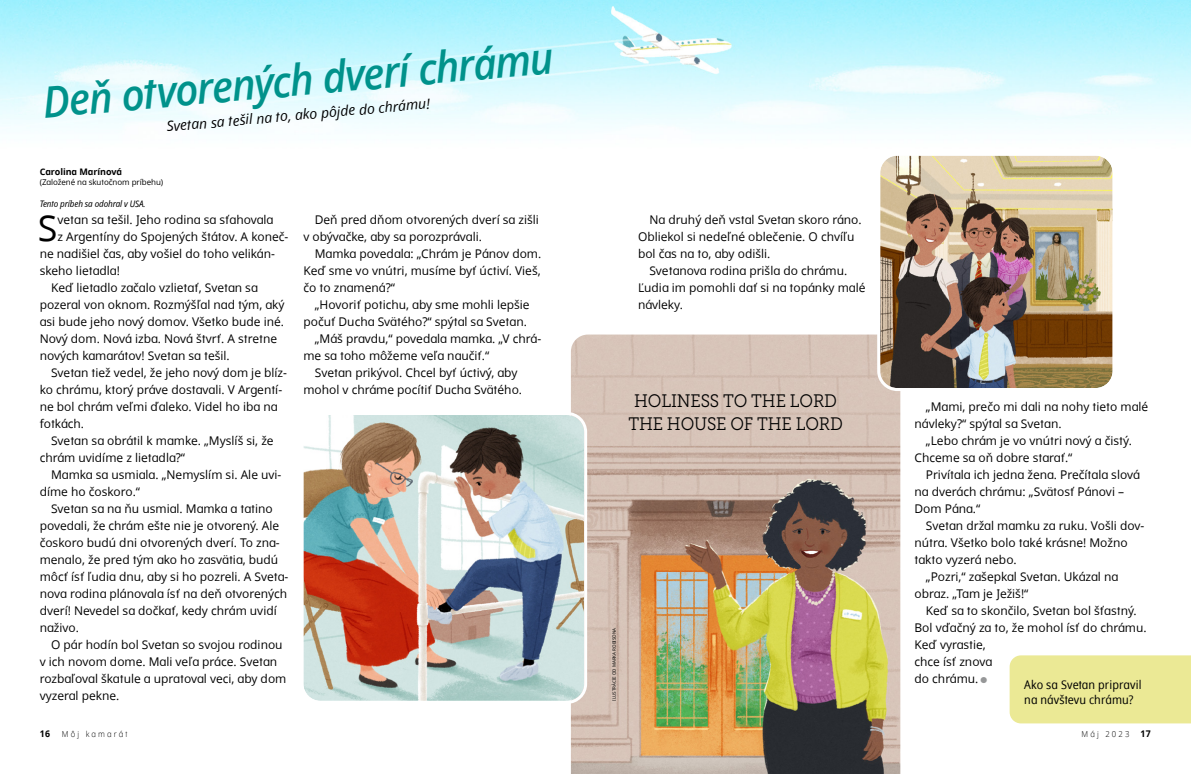
<style>
.page{position:relative;width:1191px;height:774px;background:#fff}
.page>*{position:absolute;margin:0;border:0;box-sizing:border-box;transform-origin:0 0}
.t1{font:italic 600 43px "Dots Solidlds Lat";color:#00928b;scale:.94 1}
.p1_first{font:35.8px "Dots Solidlds Lat";color:#000}
.Holiness_to_the_Lord{font:18px/23px "Museo Slablds Lat 300";letter-spacing:-.01em;color:#000;text-align:center;scale:.92 1}
.t2{font:italic 14px "Dots Solidlds Lat";color:#000}
.p1{font:12px/17px "Dots Solidlds Lat";color:#000}
.p1_first-2{font:12px "Dots Solidlds Lat";color:#000}
.t3{font:12px/15px "Dots Solid Condlds Lat";letter-spacing:.01em;color:#000}
.t4{font:700 9.2px "Dots Solidlds Lat";color:#000;scale:.95 1}
.p1_bio{font:italic 9px "Dots Solid Condlds Lat";letter-spacing:-.01em;color:#000}
.p1_author-name{font:700 9px "Dots Solidlds Lat";letter-spacing:-.005em;color:#000}
.t5{font:300 8.2px "Dots Solidlds Lat";letter-spacing:.28em;color:#000;scale:.95 1}
.p1_author-role{font:8px "Dots Solidlds Lat";letter-spacing:-.005em;color:#000}
.t6{font:4.5px "Dots Solidlds Lat";color:#000}
.s1{font-family:"Ding P Ilds Dpi";font-size:8.5px;color:#969798}
.s2{font-weight:700;font-size:9.2px}
</style>
<div class="page">
<div style="left:1009px;top:655px;width:182px;height:68px;background:#ebe995"></div>
<img style="left:571px;top:334px;width:329px;height:440px">
<img style="left:304px;top:415px;width:280px;height:286px">
<div style="left:300px;top:412px;width:287px;height:292px;border:3px solid #fff;border-radius:19px"></div>
<img style="left:0;top:0;width:1191px;height:129px">
<img style="left:880px;top:157px;width:231px;height:231px">
<div style="left:877px;top:153px;width:238px;height:238px;border:3px solid #fff;border-radius:19px"></div>
<p class="t1" style="left:40px;top:70px;width:546px;rotate:-5deg">Deň otvorených dverí chrámu</p>
<p class="t2" style="left:166px;top:116px;width:266px;rotate:-5deg">Svetan sa tešil na to, ako pôjde do chrámu!</p>
<p class="p1_author-name" style="left:40px;top:165px;width:84px">Carolina Marínová</p>
<p class="p1_author-role" style="left:40px;top:177px;width:125px">(Založené na skutočnom príbehu)</p>
<p class="p1_bio" style="left:40px;top:197px;width:107px">Tento príbeh sa odohral v USA.</p>
<p class="p1_first" style="left:38px;top:202px;width:21px">S</p>
<p class="p1_first-2" style="left:57px;top:211px;width:217px">vetan sa tešil. Jeho rodina sa sťahovala</p>
<p class="p1_first-2" style="left:57px;top:228px;width:232px">z Argentíny do Spojených štátov. A koneč-</p>
<p class="p1_first-2" style="left:40px;top:245px;width:237px">ne nadišiel čas, aby vošiel do toho velikán-</p>
<p class="p1_first-2" style="left:40px;top:262px;width:82px">skeho lietadla!</p>
<p class="p1" style="left:40px;top:279px;width:246px;text-indent:11px">Keď lietadlo začalo vzlietať, Svetan sa pozeral von oknom. Rozmýšľal nad tým, aký asi bude jeho nový domov. Všetko bude iné.<br>Nový dom. Nová izba. Nová štvrť. A stretne nových kamarátov! Svetan sa tešil.</p>
<p class="p1" style="left:40px;top:364px;width:249px;text-indent:11px">Svetan tiež vedel, že jeho nový dom je blíz&shy;ko chrámu, ktorý práve dostavali. V Argentí&shy;ne bol chrám veľmi ďaleko. Videl ho iba na fotkách.</p>
<p class="p1" style="left:40px;top:432px;width:235px;text-indent:11px">Svetan sa obrátil k mamke. „Myslíš si, že chrám uvidíme z lietadla?“</p>
<p class="p1" style="left:40px;top:466px;width:243px;text-indent:11px">Mamka sa usmiala. „Nemyslím si. Ale uvi&shy;díme ho čoskoro.“</p>
<p class="p1" style="left:40px;top:500px;width:250px;text-indent:11px">Svetan sa na ňu usmial. Mamka a tatino povedali, že chrám ešte nie je otvorený. Ale čoskoro budú dni otvorených dverí. To zna&shy;menalo, že pred tým ako ho zasvätia, budú môcť ísť ľudia dnu, aby si ho pozreli. A Sveta&shy;nova rodina plánovala ísť na deň otvorených dverí! Nevedel sa dočkať, kedy chrám uvidí naživo.</p>
<p class="p1" style="left:40px;top:636px;width:248px;text-indent:11px">O pár hodín bol Svetan so svojou rodinou v ich novom dome. Mali veľa práce. Svetan rozbaľoval škatule a upratoval veci, aby dom vyzeral pekne.</p>
<p class="p1" style="left:303px;top:211px;width:237px;text-indent:11px">Deň pred dňom otvorených dverí sa zišli v obývačke, aby sa porozprávali.</p>
<p class="p1" style="left:303px;top:245px;width:239px;text-align:justify;text-indent:11px">Mamka povedala: „Chrám je Pánov dom.<br>Keď sme vo vnútri, musíme byť úctiví. Vieš, čo to znamená?“</p>
<p class="p1" style="left:303px;top:296px;width:228px;text-align:right">„Hovoriť potichu, aby sme mohli lepšie počuť Ducha Svätého?“ spýtal sa Svetan.</p>
<p class="p1" style="left:303px;top:330px;width:239px;text-indent:11px">„Máš pravdu,“ povedala mamka. „V chrá&shy;me sa toho môžeme veľa naučiť.“</p>
<p class="p1" style="left:303px;top:364px;width:220px;text-align:center">Svetan prikývol. Chcel byť úctivý, aby mohol v chráme pocítiť Ducha Svätého.</p>
<p class="p1" style="left:638px;top:211px;width:225px;text-indent:11px">Na druhý deň vstal Svetan skoro ráno.<br>Obliekol si nedeľné oblečenie. O chvíľu bol čas na to, aby odišli.</p>
<p class="p1" style="left:638px;top:262px;width:229px;text-indent:11px">Svetanova rodina prišla do chrámu.<br>Ľudia im pomohli dať si na topánky malé návleky.</p>
<p class="Holiness_to_the_Lord" style="left:628px;top:388px;width:235px">HOLINESS TO THE LORD<br>THE HOUSE OF THE LORD</p>
<p class="t6" style="left:611px;top:701px;width:75px;rotate:-90deg">ILUSTRÁCIE OD MARKA ROBISONA</p>
<p class="p1" style="left:914px;top:398px;width:235px;text-indent:11px">„Mami, prečo mi dali na nohy tieto malé návleky?“ spýtal sa Svetan.</p>
<p class="p1" style="left:914px;top:432px;width:219px;text-indent:11px">„Lebo chrám je vo vnútri nový a čistý.<br>Chceme sa oň dobre starať.“</p>
<p class="p1" style="left:914px;top:466px;width:227px;text-indent:11px">Privítala ich jedna žena. Prečítala slová na dverách chrámu: „Svätosť Pánovi –<br>Dom Pána.“</p>
<p class="p1" style="left:914px;top:517px;width:231px;text-indent:11px">Svetan držal mamku za ruku. Vošli dov&shy;nútra. Všetko bolo také krásne! Možno takto vyzerá nebo.</p>
<p class="p1" style="left:914px;top:568px;width:205px;text-indent:11px">„Pozri,“ zašepkal Svetan. Ukázal na obraz. „Tam je Ježiš!“</p>
<p class="p1" style="left:914px;top:602px;width:234px;text-indent:11px">Keď sa to skončilo, Svetan bol šťastný.<br>Bol vďačný za to, že mohol ísť do chrámu.<br>Keď vyrastie,<br>chce ísť znova<br>do chrámu. <span class="s1">●</span></p>
<p class="t3" style="left:1024px;top:677px;width:119px">Ako sa Svetan pripravil na návštevu chrámu?</p>
<p class="t4" style="left:40px;top:727px;width:12px">16</p>
<p class="t5" style="left:62px;top:728px;width:71px">Môj kamarát</p>
<p class="t5" style="left:1081px;top:728px;width:74px">Máj 2023 <span class="s2">17</span></p>
</div>
